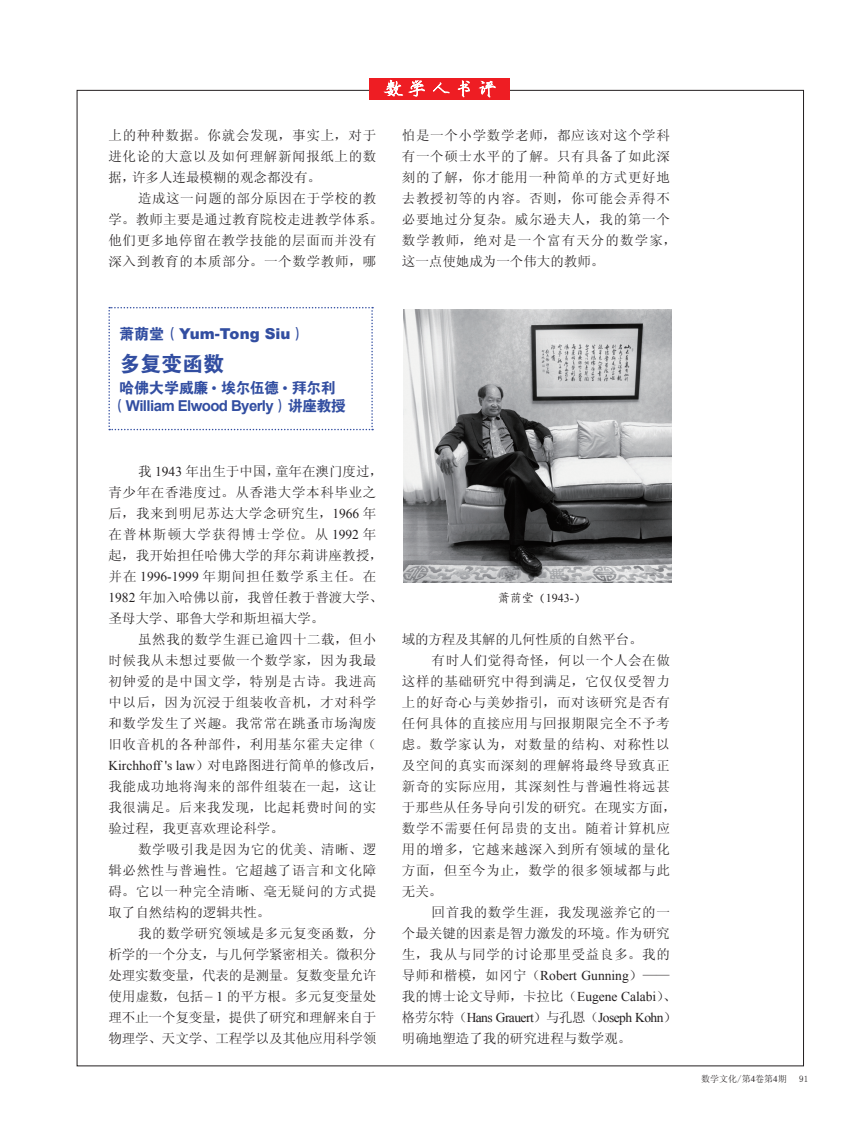
<style>
.page{position:relative;width:859px;height:1123px;background:#fff}
.page>*{position:absolute;margin:0;border:0;box-sizing:border-box;transform-origin:0 0}
.t1{font:21px "FZDHTJW GB1 0";color:#324ea1}
.t2{font:700 15px "Arial";letter-spacing:-.04em;color:#324ea1}
.t3{font:900 15px "Arial";color:#324ea1}
.t4{font:15px "FZDHTJW GB1 0";letter-spacing:-.04em;color:#324ea1}
.t5{font:13.5px/21px "Sim Sun";letter-spacing:.05em;color:#231f20}
.t6{font:13.5px/21px "Sim Sun";letter-spacing:.02em;color:#231f20}
.t7{font:13.5px/21px "Sim Sun";color:#231f20}
.t8{font:13.5px "Sim Sun";letter-spacing:-.01em;color:#231f20}
.t9{font:12px "Times New Roman";color:#231f20}
.t10{font:9px "Sim Sun";color:#231f20}
.s1{font-family:"FZDHTJW GB1 0";font-weight:400}
.s2{font-family:"Times New Roman"}
.s3{font-size:10.5px}
.s4{font-family:"FZKTK GBK1 0"}
.s5{font-family:"H Yc 3 gj"}
</style>
<div class="page">
<div style="left:369px;top:78px;width:140px;height:22px;background:#ee1d23"></div>
<svg style="left:384px;top:79px;width:19px;height:18px"></svg>
<svg style="left:409px;top:80px;width:16px;height:17px"></svg>
<svg style="left:433px;top:82px;width:17px;height:11px"></svg>
<svg style="left:458px;top:80px;width:12px;height:17px"></svg>
<svg style="left:480px;top:80px;width:16px;height:18px"></svg>
<svg style="left:108px;top:307px;width:265px;height:123px"></svg>
<img style="left:404px;top:309px;width:268px;height:273px">
<p class="t5" style="left:108px;top:124px;width:269px;text-align:justify">上的种种数据。你就会发现，事实上，对于进化论的大意以及如何理解新闻报纸上的数据，许多人连最模糊的观念都没有。</p>
<p class="t5" style="left:108px;top:187px;width:276px;text-indent:30px">造成这一问题的部分原因在于学校的教学。教师主要是通过教育院校走进教学体系。他们更多地停留在教学技能的层面而并没有深入到教育的本质部分。一个数学教师，哪</p>
<p class="t3" style="left:119px;top:323px;width:188px"><span class="s1">萧荫堂（</span>Yum-Tong Siu<span class="s1">）</span></p>
<p class="t1" style="left:119px;top:352px;width:106px">多复变函数</p>
<p class="t4" style="left:119px;top:380px;width:218px">哈佛大学威廉 <span class="s2">•</span> 埃尔伍德 <span class="s2">•</span> 拜尔利</p>
<p class="t2" style="left:112px;top:396px;width:236px"><span class="s1">（</span>William Elwood Byerly<span class="s1">）讲座教授</span></p>
<p class="t6" style="left:108px;top:460px;width:276px;text-indent:30px">我 <span class="s2">1943</span> 年出生于中国，童年在澳门度过，青少年在香港度过。从香港大学本科毕业之后，我来到明尼苏达大学念研究生，<span class="s2">1966</span> 年在普林斯顿大学获得博士学位。从 <span class="s2">1992</span> 年起，我开始担任哈佛大学的拜尔莉讲座教授，并在 <span class="s2">1996-1999</span> 年期间担任数学系主任。在<br><span class="s2">1982</span> 年加入哈佛以前，我曾任教于普渡大学、圣母大学、耶鲁大学和斯坦福大学。</p>
<p class="t5" style="left:108px;top:628px;width:276px;text-indent:30px">虽然我的数学生涯已逾四十二载，但小时候我从未想过要做一个数学家，因为我最初钟爱的是中国文学，特别是古诗。我进高中以后，因为沉浸于组装收音机，才对科学和数学发生了兴趣。我常常在跳蚤市场淘废旧收音机的各种部件，利用基尔霍夫定律（<br><span class="s2">Kirchhoff 's law</span>）对电路图进行简单的修改后，我能成功地将淘来的部件组装在一起，这让我很满足。后来我发现，比起耗费时间的实验过程，我更喜欢理论科学。</p>
<p class="t5" style="left:108px;top:838px;width:269px;text-align:justify;text-indent:30px">数学吸引我是因为它的优美、清晰、逻辑必然性与普遍性。它超越了语言和文化障碍。它以一种完全清晰、毫无疑问的方式提取了自然结构的逻辑共性。</p>
<p class="t5" style="left:108px;top:922px;width:269px;text-align:justify;text-indent:30px">我的数学研究领域是多元复变函数，分析学的一个分支，与几何学紧密相关。微积分处理实数变量，代表的是测量。复数变量允许使用虚数，包括<span class="s3">－</span> <span class="s2">1</span> 的平方根。多元复变量处理不止一个复变量，提供了研究和理解来自于物理学、天文学、工程学以及其他应用科学领</p>
<p class="t5" style="left:402px;top:124px;width:276px">怕是一个小学数学老师，都应该对这个学科有一个硕士水平的了解。只有具备了如此深刻的了解，你才能用一种简单的方式更好地去教授初等的内容。否则，你可能会弄得不必要地过分复杂。威尔逊夫人，我的第一个数学教师，绝对是一个富有天分的数学家，这一点使她成为一个伟大的教师。</p>
<p class="t9" style="left:498px;top:590px;width:89px"><span class="s4">萧荫堂</span><span class="s5">（</span>1943-<span class="s5">）</span></p>
<p class="t8" style="left:402px;top:632px;width:242px">域的方程及其解的几何性质的自然平台。</p>
<p class="t5" style="left:402px;top:649px;width:276px;text-indent:30px">有时人们觉得奇怪，何以一个人会在做这样的基础研究中得到满足，它仅仅受智力上的好奇心与美妙指引，而对该研究是否有任何具体的直接应用与回报期限完全不予考虑。数学家认为，对数量的结构、对称性以及空间的真实而深刻的理解将最终导致真正新奇的实际应用，其深刻性与普遍性将远甚于那些从任务导向引发的研究。在现实方面，数学不需要任何昂贵的支出。随着计算机应用的增多，它越来越深入到所有领域的量化方面，但至今为止，数学的很多领域都与此无关。</p>
<p class="t7" style="left:402px;top:901px;width:276px;text-indent:30px">回首我的数学生涯，我发现滋养它的一个最关键的因素是智力激发的环境。作为研究生，我从与同学的讨论那里受益良多。我的导师和楷模，如冈宁（<span class="s2">Robert Gunning</span>）——我的博士论文导师，卡拉比（<span class="s2">Eugene Calabi</span>）、格劳尔特（<span class="s2">Hans Grauert</span>）与孔恩（<span class="s2">Joseph Kohn</span>）明确地塑造了我的研究进程与数学观。</p>
<p class="t10" style="left:701px;top:1074px;width:87px">数学文化/第<span class="s2">4</span>卷第<span class="s2">4</span>期</p>
<p class="t10" style="left:799px;top:1074px;width:10px">91</p>
</div>
